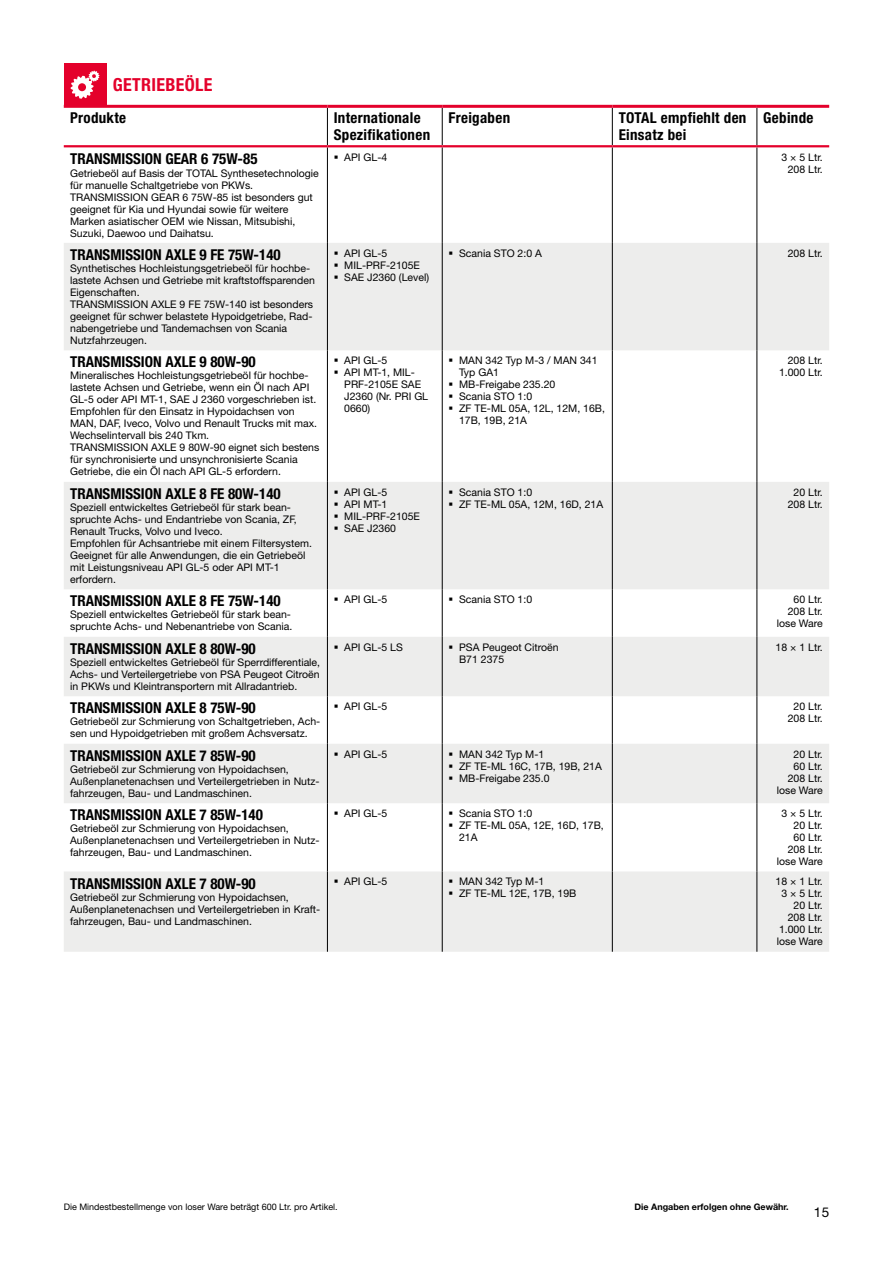
<style>
.page{position:relative;width:893px;height:1263px;background:#fff}
.page>*{position:absolute;margin:0;border:0;box-sizing:border-box;transform-origin:0 0}
.t1{font:700 condensed 18px "Helvetica Neue LT Std";letter-spacing:.02em;color:#e4002b}
.t2{font:700 condensed 15px "Helvetica Neue LT Std";color:#000}
.t3{font:700 condensed 15px/16.5px "Helvetica Neue LT Std";letter-spacing:.02em;color:#000}
.t4{font:13.5px "Helvetica Neue LT Std";color:#000}
.t5{font:10.5px/12px "Helvetica Neue LT Std";color:#000}
.t6{font:9px "Helvetica Neue LT Std";color:#000}
.t7{font:700 9px "Helvetica Neue LT Std";color:#000}
</style>
<div class="page">
<svg style="left:326px;top:108px;width:431px;height:37px"></svg>
<svg style="left:64px;top:243px;width:765px;height:709px;fill:#ededec"></svg>
<hr style="left:442px;top:108px;width:1px;height:37px;background:#000">
<hr style="left:612px;top:108px;width:1px;height:37px;background:#000">
<hr style="left:442px;top:147px;width:1px;height:96px;background:#000">
<hr style="left:612px;top:147px;width:1px;height:96px;background:#000">
<hr style="left:442px;top:243px;width:1px;height:107px;background:#000">
<hr style="left:612px;top:243px;width:1px;height:107px;background:#000">
<hr style="left:442px;top:350px;width:1px;height:132px;background:#000">
<hr style="left:612px;top:350px;width:1px;height:132px;background:#000">
<hr style="left:442px;top:482px;width:1px;height:107px;background:#000">
<hr style="left:612px;top:482px;width:1px;height:107px;background:#000">
<hr style="left:442px;top:589px;width:1px;height:48px;background:#000">
<hr style="left:612px;top:589px;width:1px;height:48px;background:#000">
<hr style="left:442px;top:637px;width:1px;height:59px;background:#000">
<hr style="left:612px;top:637px;width:1px;height:59px;background:#000">
<hr style="left:442px;top:696px;width:1px;height:48px;background:#000">
<hr style="left:612px;top:696px;width:1px;height:48px;background:#000">
<hr style="left:442px;top:744px;width:1px;height:59px;background:#000">
<hr style="left:612px;top:744px;width:1px;height:59px;background:#000">
<hr style="left:442px;top:803px;width:1px;height:68px;background:#000">
<hr style="left:612px;top:803px;width:1px;height:68px;background:#000">
<hr style="left:442px;top:871px;width:1px;height:81px;background:#000">
<hr style="left:612px;top:871px;width:1px;height:81px;background:#000">
<hr style="left:327px;top:147px;width:1px;height:96px;background:#000">
<hr style="left:327px;top:243px;width:1px;height:107px;background:#000">
<hr style="left:327px;top:350px;width:1px;height:132px;background:#000">
<hr style="left:327px;top:482px;width:1px;height:107px;background:#000">
<hr style="left:327px;top:589px;width:1px;height:48px;background:#000">
<hr style="left:327px;top:637px;width:1px;height:59px;background:#000">
<hr style="left:327px;top:696px;width:1px;height:48px;background:#000">
<hr style="left:327px;top:744px;width:1px;height:59px;background:#000">
<hr style="left:327px;top:803px;width:1px;height:68px;background:#000">
<hr style="left:327px;top:871px;width:1px;height:81px;background:#000">
<hr style="left:757px;top:108px;width:1px;height:37px;background:#000">
<hr style="left:757px;top:147px;width:1px;height:96px;background:#000">
<hr style="left:757px;top:243px;width:1px;height:107px;background:#000">
<hr style="left:757px;top:350px;width:1px;height:132px;background:#000">
<hr style="left:757px;top:482px;width:1px;height:107px;background:#000">
<hr style="left:757px;top:589px;width:1px;height:48px;background:#000">
<hr style="left:757px;top:637px;width:1px;height:59px;background:#000">
<hr style="left:757px;top:696px;width:1px;height:48px;background:#000">
<hr style="left:757px;top:744px;width:1px;height:59px;background:#000">
<hr style="left:757px;top:803px;width:1px;height:68px;background:#000">
<hr style="left:757px;top:871px;width:1px;height:81px;background:#000">
<hr style="left:327px;top:108px;width:1px;height:37px;background:#000">
<hr style="left:64px;top:105px;width:263px;height:3px;background:#e4002b">
<hr style="left:327px;top:105px;width:115px;height:3px;background:#e4002b">
<hr style="left:442px;top:105px;width:170px;height:3px;background:#e4002b">
<hr style="left:612px;top:105px;width:145px;height:3px;background:#e4002b">
<hr style="left:757px;top:105px;width:72px;height:3px;background:#e4002b">
<hr style="left:64px;top:145px;width:263px;height:2px;background:#e4002b">
<hr style="left:327px;top:145px;width:115px;height:2px;background:#e4002b">
<hr style="left:442px;top:145px;width:170px;height:2px;background:#e4002b">
<hr style="left:612px;top:145px;width:145px;height:2px;background:#e4002b">
<hr style="left:757px;top:145px;width:72px;height:2px;background:#e4002b">
<div style="left:64px;top:63px;width:42px;height:43px;background:#e4002b"></div>
<svg style="left:71px;top:71px;width:28px;height:28px"></svg>
<h1 class="t1" style="left:113px;top:73px;width:101px">GETRIEBEÖLE</h1>
<h2 class="t3" style="left:70px;top:110px;width:57px">Produkte</h2>
<h2 class="t3" style="left:334px;top:110px;width:98px">Internationale<br>Spezifikationen</h2>
<h2 class="t3" style="left:449px;top:110px;width:63px">Freigaben</h2>
<h2 class="t3" style="left:619px;top:110px;width:129px">TOTAL empfiehlt den<br>Einsatz bei</h2>
<h2 class="t3" style="left:763px;top:110px;width:52px">Gebinde</h2>
<h2 class="t2" style="left:70px;top:150px;width:189px">TRANSMISSION GEAR 6 75W-85</h2>
<p class="t5" style="left:70px;top:167px;width:250px">Getriebeöl auf Basis der TOTAL Synthesetechnologie für manuelle Schaltgetriebe von PKWs.<br>TRANSMISSION GEAR 6 75W-85 ist besonders gut geeignet für Kia und Hyundai sowie für weitere Marken asiatischer OEM wie Nissan, Mitsubishi, Suzuki, Daewoo und Daihatsu.</p>
<p class="t5" style="left:344px;top:151px;width:44px">API GL-4</p>
<p class="t5" style="left:781px;top:151px;width:43px;text-align:center">3 × 5 Ltr.<br>208 Ltr.</p>
<h2 class="t2" style="left:70px;top:246px;width:212px">TRANSMISSION AXLE 9 FE 75W-140</h2>
<p class="t5" style="left:70px;top:262px;width:246px">Synthetisches Hochleistungsgetriebeöl für hochbe&shy;lastete Achsen und Getriebe mit kraftstoffsparenden Eigenschaften.<br>TRANSMISSION AXLE 9 FE 75W-140 ist besonders geeignet für schwer belastete Hypoidgetriebe, Rad&shy;nabengetriebe und Tandemachsen von Scania Nutzfahrzeugen.</p>
<h2 class="t2" style="left:70px;top:353px;width:187px">TRANSMISSION AXLE 9 80W-90</h2>
<p class="t5" style="left:70px;top:370px;width:251px">Mineralisches Hochleistungsgetriebeöl für hochbe&shy;lastete Achsen und Getriebe, wenn ein Öl nach API GL-5 oder API MT-1, SAE J 2360 vorgeschrieben ist.<br>Empfohlen für den Einsatz in Hypoidachsen von MAN, DAF, Iveco, Volvo und Renault Trucks mit max.<br>Wechselintervall bis 240 Tkm.<br>TRANSMISSION AXLE 9 80W-90 eignet sich bestens für synchronisierte und unsynchronisierte Scania Getriebe, die ein Öl nach API GL-5 erfordern.</p>
<h2 class="t2" style="left:70px;top:484px;width:212px">TRANSMISSION AXLE 8 FE 80W-140</h2>
<p class="t5" style="left:70px;top:501px;width:243px">Speziell entwickeltes Getriebeöl für stark bean&shy;spruchte Achs- und Endantriebe von Scania, ZF, Renault Trucks, Volvo und Iveco.<br>Empfohlen für Achsantriebe mit einem Filtersystem.<br>Geeignet für alle Anwendungen, die ein Getriebeöl mit Leistungsniveau API GL-5 oder API MT-1 erfordern.</p>
<h2 class="t2" style="left:70px;top:592px;width:212px">TRANSMISSION AXLE 8 FE 75W-140</h2>
<p class="t5" style="left:70px;top:608px;width:224px">Speziell entwickeltes Getriebeöl für stark bean&shy;spruchte Achs- und Nebenantriebe von Scania.</p>
<h2 class="t2" style="left:70px;top:639px;width:187px">TRANSMISSION AXLE 8 80W-90</h2>
<p class="t5" style="left:70px;top:656px;width:252px;text-align:justify">Speziell entwickeltes Getriebeöl für Sperrdifferentiale, Achs- und Verteilergetriebe von PSA Peugeot Citroën in PKWs und Kleintransportern mit Allradantrieb.</p>
<h2 class="t2" style="left:70px;top:699px;width:187px">TRANSMISSION AXLE 8 75W-90</h2>
<p class="t5" style="left:70px;top:715px;width:252px">Getriebeöl zur Schmierung von Schaltgetrieben, Ach&shy;sen und Hypoidgetrieben mit großem Achsversatz.</p>
<h2 class="t2" style="left:70px;top:746px;width:187px">TRANSMISSION AXLE 7 85W-90</h2>
<p class="t5" style="left:70px;top:763px;width:251px">Getriebeöl zur Schmierung von Hypoidachsen,<br>Außenplanetenachsen und Verteilergetrieben in Nutz&shy;fahrzeugen, Bau- und Landmaschinen.</p>
<h2 class="t2" style="left:70px;top:806px;width:194px">TRANSMISSION AXLE 7 85W-140</h2>
<p class="t5" style="left:70px;top:822px;width:251px">Getriebeöl zur Schmierung von Hypoidachsen,<br>Außenplanetenachsen und Verteilergetrieben in Nutz&shy;fahrzeugen, Bau- und Landmaschinen.</p>
<h2 class="t2" style="left:70px;top:874px;width:187px">TRANSMISSION AXLE 7 80W-90</h2>
<p class="t5" style="left:70px;top:891px;width:252px">Getriebeöl zur Schmierung von Hypoidachsen,<br>Außenplanetenachsen und Verteilergetrieben in Kraft&shy;fahrzeugen, Bau- und Landmaschinen.</p>
<p class="t5" style="left:344px;top:247px;width:86px">API GL-5<br>MIL-PRF-2105E<br>SAE J2360 (Level)</p>
<p class="t5" style="left:459px;top:247px;width:84px">Scania STO 2:0 A</p>
<p class="t5" style="left:788px;top:247px;width:37px">208 Ltr.</p>
<p class="t5" style="left:344px;top:354px;width:85px">API GL-5<br>API MT-1, MIL-<br>PRF-2105E SAE<br>J2360 (Nr. PRI GL<br>0660)</p>
<p class="t5" style="left:459px;top:354px;width:147px">MAN 342 Typ M-3 / MAN 341<br>Typ GA1<br>MB-Freigabe 235.20<br>Scania STO 1:0<br>ZF TE-ML 05A, 12L, 12M, 16B,<br>17B, 19B, 21A</p>
<p class="t5" style="left:779px;top:354px;width:45px;text-align:right">208 Ltr.<br>1.000 Ltr.</p>
<p class="t5" style="left:344px;top:486px;width:77px">API GL-5<br>API MT-1<br>MIL-PRF-2105E<br>SAE J2360</p>
<p class="t5" style="left:459px;top:486px;width:146px">Scania STO 1:0<br>ZF TE-ML 05A, 12M, 16D, 21A</p>
<p class="t5" style="left:788px;top:486px;width:37px;text-align:center">20 Ltr.<br>208 Ltr.</p>
<p class="t5" style="left:344px;top:593px;width:44px">API GL-5</p>
<p class="t5" style="left:459px;top:593px;width:75px">Scania STO 1:0</p>
<p class="t5" style="left:777px;top:593px;width:48px;text-align:right">60 Ltr.<br>208 Ltr. lose Ware</p>
<p class="t5" style="left:344px;top:641px;width:60px">API GL-5 LS</p>
<p class="t5" style="left:459px;top:641px;width:101px">PSA Peugeot Citroën<br>B71 2375</p>
<p class="t5" style="left:776px;top:641px;width:49px">18 × 1 Ltr.</p>
<p class="t5" style="left:344px;top:700px;width:44px">API GL-5</p>
<p class="t5" style="left:788px;top:700px;width:37px;text-align:center">20 Ltr.<br>208 Ltr.</p>
<p class="t5" style="left:344px;top:748px;width:44px">API GL-5</p>
<p class="t5" style="left:459px;top:748px;width:144px">MAN 342 Typ M-1<br>ZF TE-ML 16C, 17B, 19B, 21A<br>MB-Freigabe 235.0</p>
<p class="t5" style="left:777px;top:748px;width:48px;text-align:right">20 Ltr.<br>60 Ltr.<br>208 Ltr. lose Ware</p>
<p class="t5" style="left:344px;top:807px;width:44px">API GL-5</p>
<p class="t5" style="left:459px;top:807px;width:146px">Scania STO 1:0<br>ZF TE-ML 05A, 12E, 16D, 17B,<br>21A</p>
<p class="t5" style="left:777px;top:807px;width:48px;text-align:right">3 × 5 Ltr.<br>20 Ltr.<br>60 Ltr.<br>208 Ltr. lose Ware</p>
<p class="t5" style="left:344px;top:875px;width:44px">API GL-5</p>
<p class="t5" style="left:459px;top:875px;width:119px">MAN 342 Typ M-1<br>ZF TE-ML 12E, 17B, 19B</p>
<p class="t5" style="left:776px;top:875px;width:49px;text-align:right">18 × 1 Ltr.<br>3 × 5 Ltr.<br>20 Ltr.<br>208 Ltr.<br>1.000 Ltr. lose Ware</p>
<p class="t6" style="left:64px;top:1202px;width:275px">Die Mindestbestellmenge von loser Ware beträgt 600 Ltr. pro Artikel.</p>
<p class="t7" style="left:635px;top:1201px;width:156px">Die Angaben erfolgen ohne Gewähr.</p>
<p class="t4" style="left:814px;top:1204px;width:17px">15</p>
</div>
